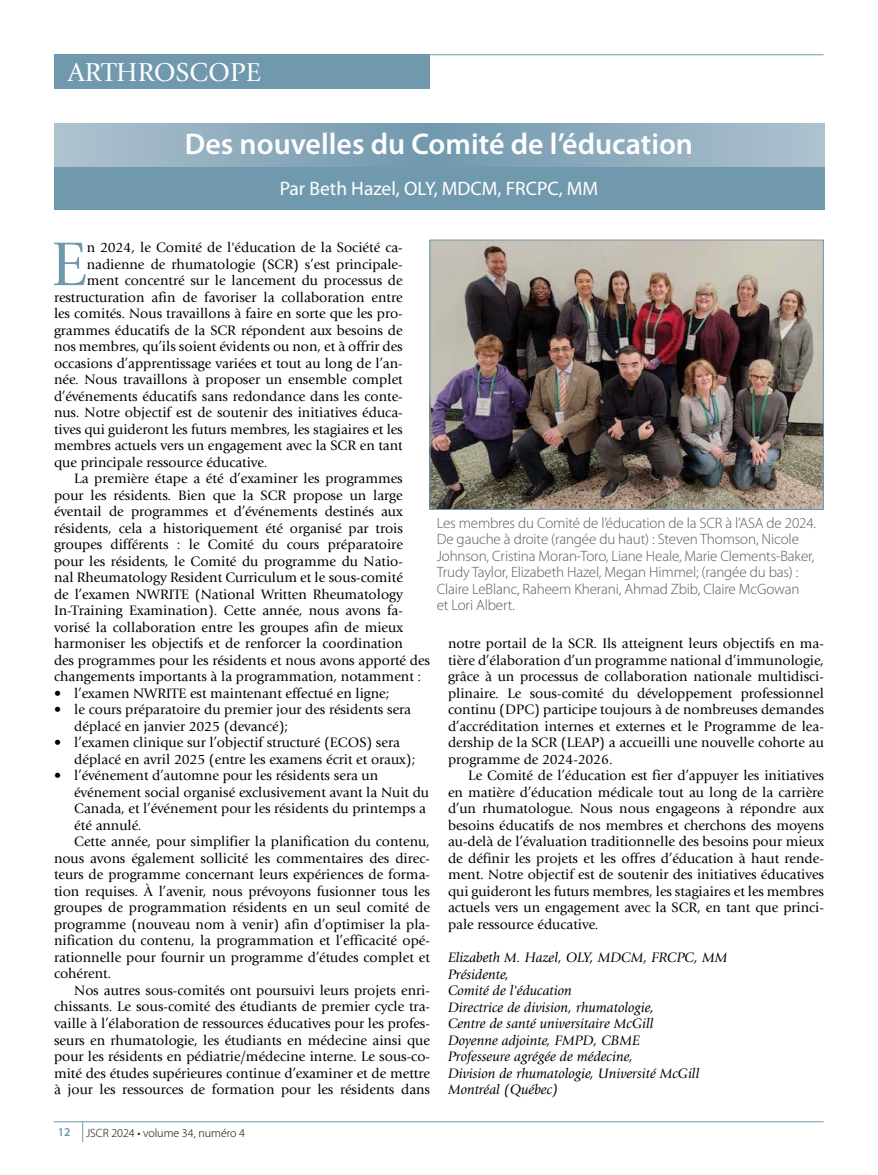
<style>
.page{position:relative;width:878px;height:1175px;background:#fff}
.page>*{position:absolute;margin:0;border:0;box-sizing:border-box;transform-origin:0 0}
.t1{font:64.2px "Giovanni Std";color:#7199ae}
.t2{font:600 30px "Myriad Pro";color:#fff}
.t3{font:27px "Giovanni Std";color:#fff}
.t4{font:19.5px "Myriad Pro";color:#fff}
.t5{font:300 15px/16.5px "Myriad Pro";letter-spacing:-.01em;color:#58595b}
.t6{font:14.25px/16.5px "Giovanni Std";color:#000}
.t7{font:italic 14.25px/16.5px "Giovanni Std";color:#000}
.t8{font:300 12px "Myriad Pro";color:#000}
.t9{font:600 12px "Myriad Pro";color:#7199ae}
</style>
<div class="page">
<hr style="left:54px;top:54px;width:769px;height:1px;background:#7199ae">
<div style="left:54px;top:55px;width:375px;height:34px;background:#7199ae"></div>
<hr style="left:54px;top:1121px;width:769px;height:1px;background:#7199ae">
<svg style="left:82px;top:1121px;width:1px;height:21px"></svg>
<div style="left:54px;top:166px;width:770px;height:43px;background:#7199ae"></div>
<svg style="left:54px;top:123px;width:770px;height:43px;background:#8fadbe"></svg>
<img style="left:432px;top:242px;width:389px;height:266px">
<div style="left:430px;top:240px;width:393px;height:270px;border:1px solid #7199ae"></div>
<h3 class="t3" style="left:68px;top:57px;width:194px">ARTHROSCOPE</h3>
<h2 class="t2" style="left:185px;top:127px;width:510px">Des nouvelles du Comité de l’éducation</h2>
<h3 class="t4" style="left:280px;top:178px;width:320px">Par Beth Hazel, OLY, MDCM, FRCPC, MM</h3>
<h1 class="t1" style="left:51px;top:228px;width:37px">E</h1>
<p class="t6" style="left:87px;top:239px;width:317px">n 2024, le Comité de l'éducation de la Société ca-</p>
<p class="t6" style="left:87px;top:256px;width:317px">nadienne de rhumatologie (SCR) s’est principale-</p>
<p class="t6" style="left:87px;top:272px;width:317px">ment concentré sur le lancement du processus de</p>
<p class="t6" style="left:54px;top:289px;width:350px">restructuration afin de favoriser la collaboration entre</p>
<p class="t6" style="left:54px;top:305px;width:350px">les comités. Nous travaillons à faire en sorte que les pro-</p>
<p class="t6" style="left:54px;top:322px;width:350px">grammes éducatifs de la SCR répondent aux besoins de</p>
<p class="t6" style="left:54px;top:338px;width:350px">nos membres, qu’ils soient évidents ou non, et à offrir des</p>
<p class="t6" style="left:54px;top:355px;width:350px">occasions d’apprentissage variées et tout au long de l’an-</p>
<p class="t6" style="left:54px;top:371px;width:350px">née. Nous travaillons à proposer un ensemble complet</p>
<p class="t6" style="left:54px;top:388px;width:350px">d’événements éducatifs sans redondance dans les conte-</p>
<p class="t6" style="left:54px;top:404px;width:350px">nus. Notre objectif est de soutenir des initiatives éduca-</p>
<p class="t6" style="left:54px;top:421px;width:350px">tives qui guideront les futurs membres, les stagiaires et les</p>
<p class="t6" style="left:54px;top:437px;width:350px">membres actuels vers un engagement avec la SCR en tant</p>
<p class="t6" style="left:54px;top:454px;width:215px">que principale ressource éducative.</p>
<p class="t6" style="left:74px;top:470px;width:330px">La première étape a été d’examiner les programmes</p>
<p class="t6" style="left:54px;top:487px;width:350px">pour les résidents. Bien que la SCR propose un large</p>
<p class="t6" style="left:54px;top:503px;width:350px">éventail de programmes et d’événements destinés aux</p>
<p class="t6" style="left:54px;top:520px;width:350px">résidents, cela a historiquement été organisé par trois</p>
<p class="t6" style="left:54px;top:536px;width:350px">groupes différents : le Comité du cours préparatoire</p>
<p class="t6" style="left:54px;top:553px;width:350px">pour les résidents, le Comité du programme du Natio-</p>
<p class="t6" style="left:54px;top:569px;width:350px">nal Rheumatology Resident Curriculum et le sous-comité</p>
<p class="t6" style="left:54px;top:586px;width:350px">de l’examen NWRITE (National Written Rheumatology</p>
<p class="t6" style="left:54px;top:602px;width:350px">In-Training Examination). Cette année, nous avons fa-</p>
<p class="t6" style="left:54px;top:619px;width:350px">vorisé la collaboration entre les groupes afin de mieux</p>
<p class="t6" style="left:54px;top:635px;width:350px">harmoniser les objectifs et de renforcer la coordination</p>
<p class="t6" style="left:54px;top:652px;width:377px">des programmes pour les résidents et nous avons apporté des</p>
<p class="t6" style="left:54px;top:668px;width:369px">changements importants à la programmation, notamment :</p>
<p class="t6" style="left:54px;top:685px;width:337px">• l’examen NWRITE est maintenant effectué en ligne;</p>
<p class="t6" style="left:74px;top:701px;width:338px;text-indent:-20px">• le cours préparatoire du premier jour des résidents sera déplacé en janvier 2025 (devancé);</p>
<p class="t6" style="left:74px;top:734px;width:342px;text-indent:-20px">• l’examen clinique sur l’objectif structuré (ECOS) sera déplacé en avril 2025 (entre les examens écrit et oraux);</p>
<p class="t6" style="left:54px;top:767px;width:326px">• l’événement d’automne pour les résidents sera un</p>
<p class="t6" style="left:74px;top:784px;width:356px">événement social organisé exclusivement avant la Nuit du</p>
<p class="t6" style="left:74px;top:800px;width:353px">Canada, et l’événement pour les résidents du printemps a</p>
<p class="t6" style="left:74px;top:817px;width:69px">été annulé.</p>
<p class="t6" style="left:74px;top:833px;width:357px">Cette année, pour simplifier la planification du contenu,</p>
<p class="t6" style="left:54px;top:850px;width:377px">nous avons également sollicité les commentaires des direc-</p>
<p class="t6" style="left:54px;top:866px;width:377px">teurs de programme concernant leurs expériences de forma-</p>
<p class="t6" style="left:54px;top:883px;width:377px">tion requises. À l’avenir, nous prévoyons fusionner tous les</p>
<p class="t6" style="left:54px;top:899px;width:377px">groupes de programmation résidents en un seul comité de</p>
<p class="t6" style="left:54px;top:916px;width:377px">programme (nouveau nom à venir) afin d’optimiser la pla-</p>
<p class="t6" style="left:54px;top:932px;width:377px">nification du contenu, la programmation et l’efficacité opé-</p>
<p class="t6" style="left:54px;top:949px;width:377px">rationnelle pour fournir un programme d’études complet et</p>
<p class="t6" style="left:54px;top:965px;width:59px">cohérent.</p>
<p class="t6" style="left:74px;top:982px;width:357px">Nos autres sous-comités ont poursuivi leurs projets enri-</p>
<p class="t6" style="left:54px;top:998px;width:377px">chissants. Le sous-comité des étudiants de premier cycle tra-</p>
<p class="t6" style="left:54px;top:1015px;width:377px">vaille à l’élaboration de ressources éducatives pour les profes-</p>
<p class="t6" style="left:54px;top:1031px;width:377px">seurs en rhumatologie, les étudiants en médecine ainsi que</p>
<p class="t6" style="left:54px;top:1048px;width:377px">pour les résidents en pédiatrie/médecine interne. Le sous-co-</p>
<p class="t6" style="left:54px;top:1064px;width:377px">mité des études supérieures continue d’examiner et de mettre</p>
<p class="t6" style="left:54px;top:1081px;width:377px">à jour les ressources de formation pour les résidents dans</p>
<p class="t5" style="left:436px;top:515px;width:381px">Les membres du Comité de l’éducation de la SCR à l’ASA de 2024.<br>De gauche à droite (rangée du haut) : Steven Thomson, Nicole Johnson, Cristina Moran-Toro, Liane Heale, Marie Clements-Baker, Trudy Taylor, Elizabeth Hazel, Megan Himmel; (rangée du bas) :<br>Claire LeBlanc, Raheem Kherani, Ahmad Zbib, Claire McGowan<br>et Lori Albert.</p>
<p class="t6" style="left:448px;top:635px;width:377px;text-align:justify">notre portail de la SCR. Ils atteignent leurs objectifs en ma&shy;tière d’élaboration d’un programme national d’immunologie, grâce à un processus de collaboration nationale multidisci&shy;plinaire. Le sous-comité du développement professionnel continu (DPC) participe toujours à de nombreuses demandes d’accréditation internes et externes et le Programme de lea&shy;dership de la SCR (LEAP) a accueilli une nouvelle cohorte au programme de 2024-2026.</p>
<p class="t6" style="left:448px;top:767px;width:377px;text-align:justify;text-indent:20px">Le Comité de l’éducation est fier d’appuyer les initiatives en matière d’éducation médicale tout au long de la carrière d’un rhumatologue. Nous nous engageons à répondre aux besoins éducatifs de nos membres et cherchons des moyens au-delà de l’évaluation traditionnelle des besoins pour mieux de définir les projets et les offres d’éducation à haut rende&shy;ment. Notre objectif est de soutenir des initiatives éducatives qui guideront les futurs membres, les stagiaires et les membres actuels vers un engagement avec la SCR, en tant que princi&shy;pale ressource éducative.</p>
<p class="t7" style="left:448px;top:949px;width:281px">Elizabeth M. Hazel, OLY, MDCM, FRCPC, MM<br>Présidente,<br>Comité de l'éducation<br>Directrice de division, rhumatologie,<br>Centre de santé universitaire McGill<br>Doyenne adjointe, FMPD, CBME<br>Professeure agrégée de médecine,<br>Division de rhumatologie, Université McGill<br>Montréal (Québec)</p>
<p class="t9" style="left:58px;top:1125px;width:14px">12</p>
<p class="t8" style="left:86px;top:1126px;width:160px">JSCR 2024 • volume 34, numéro 4</p>
</div>
